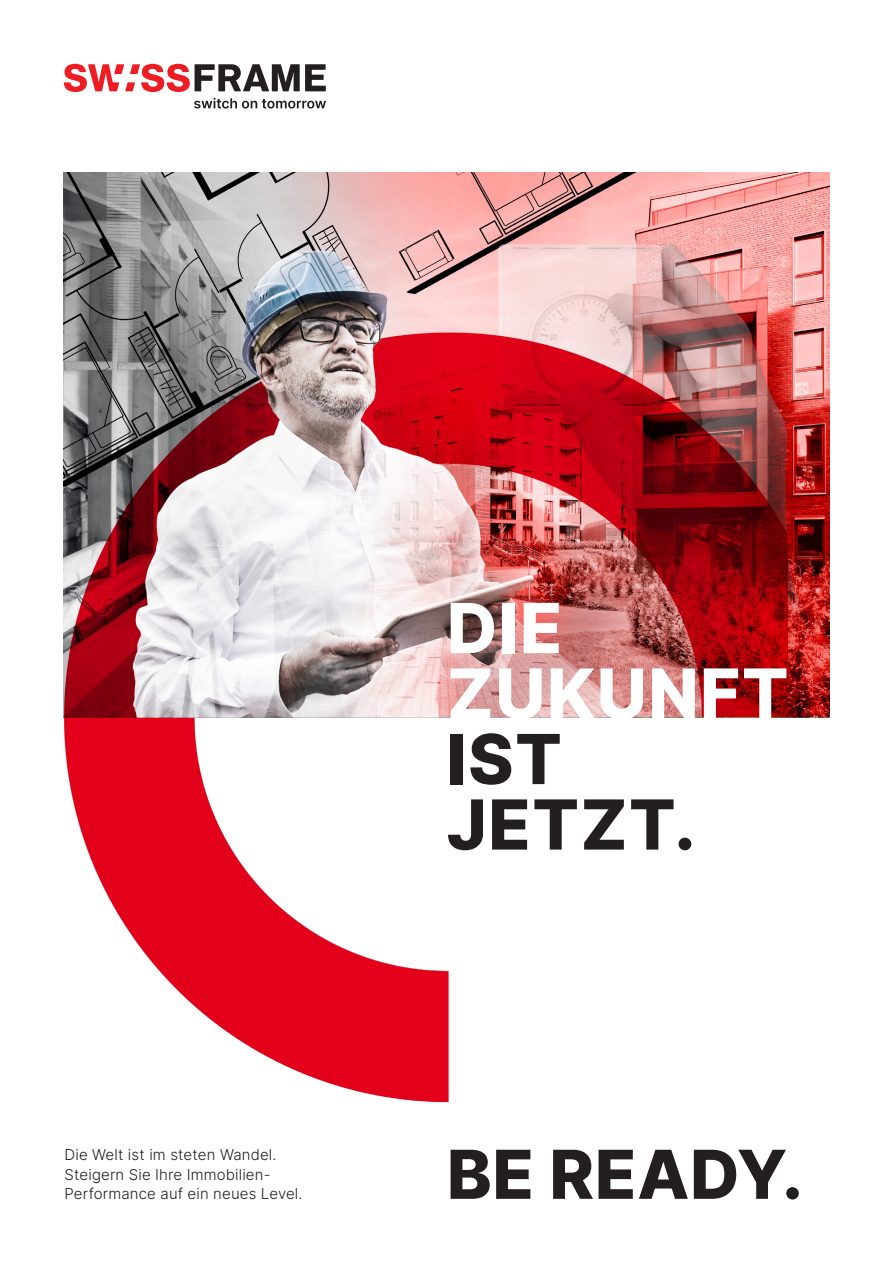
<style>
.page{position:relative;width:893px;height:1263px;background:#fff}
.page>*{position:absolute;margin:0;border:0;box-sizing:border-box;transform-origin:0 0}
.t1{font:69px/65.6px "Inter";letter-spacing:.02em;color:#fff}
.t2{font:69px/65.6px "Inter";letter-spacing:.02em;color:#231f20}
.t3{font:67.5px "Inter";letter-spacing:.01em;color:#231f20}
.t4{font:300 15px/19.2px "Inter";letter-spacing:.01em;color:#231f20}
</style>
<div class="page">
<img style="left:64px;top:173px;width:765px;height:930px">
<svg style="left:64px;top:64px;width:262px;height:28px"></svg>
<svg style="left:194px;top:98px;width:132px;height:11px"></svg>
<p class="t4" style="left:65px;top:1145px;width:240px">Die Welt ist im steten Wandel.<br>Steigern Sie Ihre Immobilien-<br>Performance auf ein neues Level.</p>
<h1 class="t1" style="left:447px;top:594px;width:343px">DIE<br>ZUKUNFT</h1>
<h1 class="t2" style="left:447px;top:725px;width:250px">IST<br>JETZT.</h1>
<h2 class="t3" style="left:447px;top:1125px;width:357px">BE READY.</h2>
</div>
